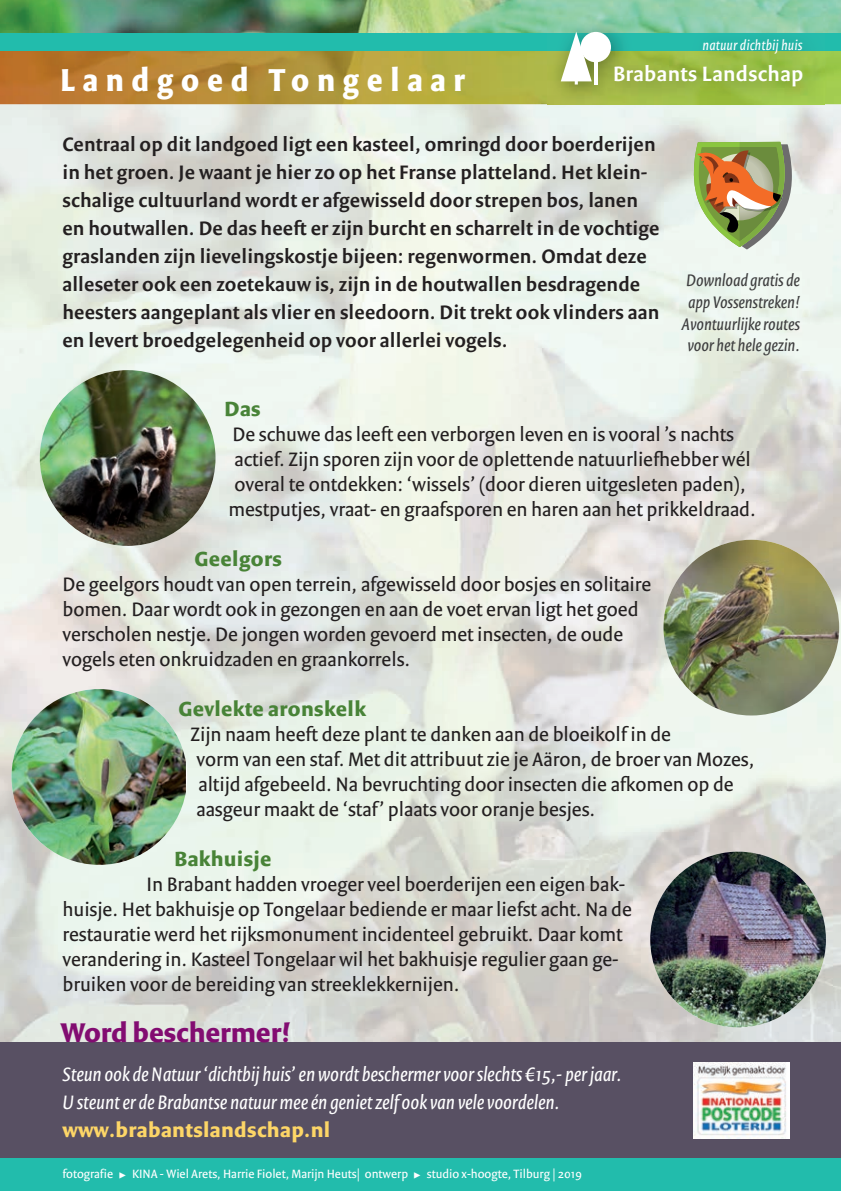
<style>
.page{position:relative;width:841px;height:1191px;background:#fff}
.page>*{position:absolute;margin:0;border:0;box-sizing:border-box;transform-origin:0 0}
.t1{font:700 34px "Versa Sans Con";letter-spacing:.23em;color:#fff}
.t2{font:700 29px "Versa Sans";color:#820c71}
.t3{font:600 22.4px "Versa Sans";letter-spacing:.02em;color:#fff}
.t4{font:700 22px "Versa Sans";letter-spacing:.02em;color:#488337}
.t5{font:700 22px "Versa Sans";letter-spacing:.02em;color:#fdd667}
.t6{font:21px/25px "Versa Sans";color:#231f20}
.t7{font:600 21px/28px "Versa Sans";letter-spacing:.01em;color:#231f20}
.t8{font:italic 21px/28px "Versa Sans";color:#fff}
.t9{font:italic 18px/21.6px "Versa Sans";color:#3e3e3f;text-align:center}
.t10{font:italic 15px "Versa Sans";letter-spacing:.015em;color:#fff}
.t11{font:13px "Versa Sans";color:#fff}
.s1{font-family:"The Sans Expert";font-size:9px}
</style>
<div class="page">
<img style="left:0;top:104px;width:587px;height:938px">
<img style="left:587px;top:104px;width:254px;height:938px">
<img style="left:0;top:0;width:841px;height:33px">
<img style="left:0;top:50px;width:841px;height:54px">
<div style="left:0;top:1042px;width:841px;height:134px;background:#585063"></div>
<div style="left:0;top:33px;width:841px;height:17px;background:#22bcac"></div>
<div style="left:0;top:1158px;width:841px;height:33px;background:#22bcac"></div>
<img style="left:663px;top:540px;width:176px;height:175px;border-radius:88px">
<img style="left:40px;top:370px;width:176px;height:176px;border-radius:88px">
<img style="left:11px;top:689px;width:175px;height:176px">
<img style="left:650px;top:851px;width:176px;height:176px;border-radius:88px">
<img style="left:548px;top:18px;width:277px;height:89px">
<hr style="left:594px;top:62px;width:3px;height:22px;background:#fff">
<div style="left:581px;top:32px;width:30px;height:30px;background:#fff;border-radius:50%"></div>
<svg style="left:561px;top:32px;width:31px;height:53px"></svg>
<img style="left:694px;top:1062px;width:96px;height:76px">
<svg style="left:689px;top:142px;width:103px;height:107px"></svg>
<h1 class="t1" style="left:60px;top:62px;width:406px">Landgoed Tongelaar</h1>
<p class="t10" style="left:703px;top:38px;width:101px">natuur dichtbij huis</p>
<p class="t3" style="left:613px;top:62px;width:192px">Brabants Landschap</p>
<p class="t7" style="left:62px;top:131px;width:598px">Centraal op dit landgoed ligt een kasteel, omringd door boerderijen in het groen. Je waant je hier zo op het Franse platteland. Het klein&shy;schalige cultuurland wordt er afgewisseld door strepen bos, lanen en houtwallen. De das heeft er zijn burcht en scharrelt in de vochtige graslanden zijn lievelingskostje bijeen: regenwormen. Omdat deze alleseter ook een zoetekauw is, zijn in de houtwallen besdragende heesters aangeplant als vlier en sleedoorn. Dit trekt ook vlinders aan en levert broedgelegenheid op voor allerlei vogels.</p>
<p class="t9" style="left:681px;top:270px;width:120px">Download gratis de app Vossenstreken!<br>Avontuurlijke routes voor het hele gezin.</p>
<p class="t4" style="left:224px;top:396px;width:38px">Das</p>
<p class="t6" style="left:228px;top:422px;width:529px">De schuwe das leeft een verborgen leven en is vooral ’s nachts actief. Zijn sporen zijn voor de oplettende natuurliefhebber wél overal te ontdekken: ‘wissels’ (door dieren uitgesleten paden), mestputjes, vraat- en graafsporen en haren aan het prikkeldraad.</p>
<p class="t4" style="left:194px;top:546px;width:89px">Geelgors</p>
<p class="t6" style="left:62px;top:572px;width:590px">De geelgors houdt van open terrein, afgewisseld door bosjes en solitaire bomen. Daar wordt ook in gezongen en aan de voet ervan ligt het goed verscholen nestje. De jongen worden gevoerd met insecten, de oude vogels eten onkruidzaden en graankorrels.</p>
<p class="t4" style="left:178px;top:696px;width:189px">Gevlekte aronskelk</p>
<p class="t6" style="left:190px;top:722px;width:566px">Zijn naam heeft deze plant te danken aan de bloeikolf in de<br>vorm van een staf. Met dit attribuut zie je Aäron, de broer van Mozes, altijd afgebeeld. Na bevruchting door insecten die afkomen op de aasgeur maakt de ‘staf’ plaats voor oranje besjes.</p>
<p class="t4" style="left:174px;top:846px;width:98px">Bakhuisje</p>
<p class="t6" style="left:62px;top:872px;width:571px;text-indent:84px">In Brabant hadden vroeger veel boerderijen een eigen bak&shy;huisje. Het bakhuisje op Tongelaar bediende er maar liefst acht. Na de restauratie werd het rijksmonument incidenteel gebruikt. Daar komt verandering in. Kasteel Tongelaar wil het bakhuisje regulier gaan ge&shy;bruiken voor de bereiding van streeklekkernijen.</p>
<h2 class="t2" style="left:60px;top:1016px;width:232px">Word beschermer!</h2>
<p class="t8" style="left:62px;top:1061px;width:561px">Steun ook de Natuur ‘dichtbij huis’ en wordt beschermer voor slechts €15,- per jaar.<br>U steunt er de Brabantse natuur mee én geniet zelfook van vele voordelen.</p>
<p class="t5" style="left:62px;top:1118px;width:269px">www.brabantslandschap.nl</p>
<p class="t11" style="left:62px;top:1166px;width:521px">fotografie <span class="s1">˘</span> KINA - Wiel Arets, Harrie Fiolet, Marijn Heuts| ontwerp <span class="s1">˘</span> studio x-hoogte, Tilburg | 2019</p>
</div>
